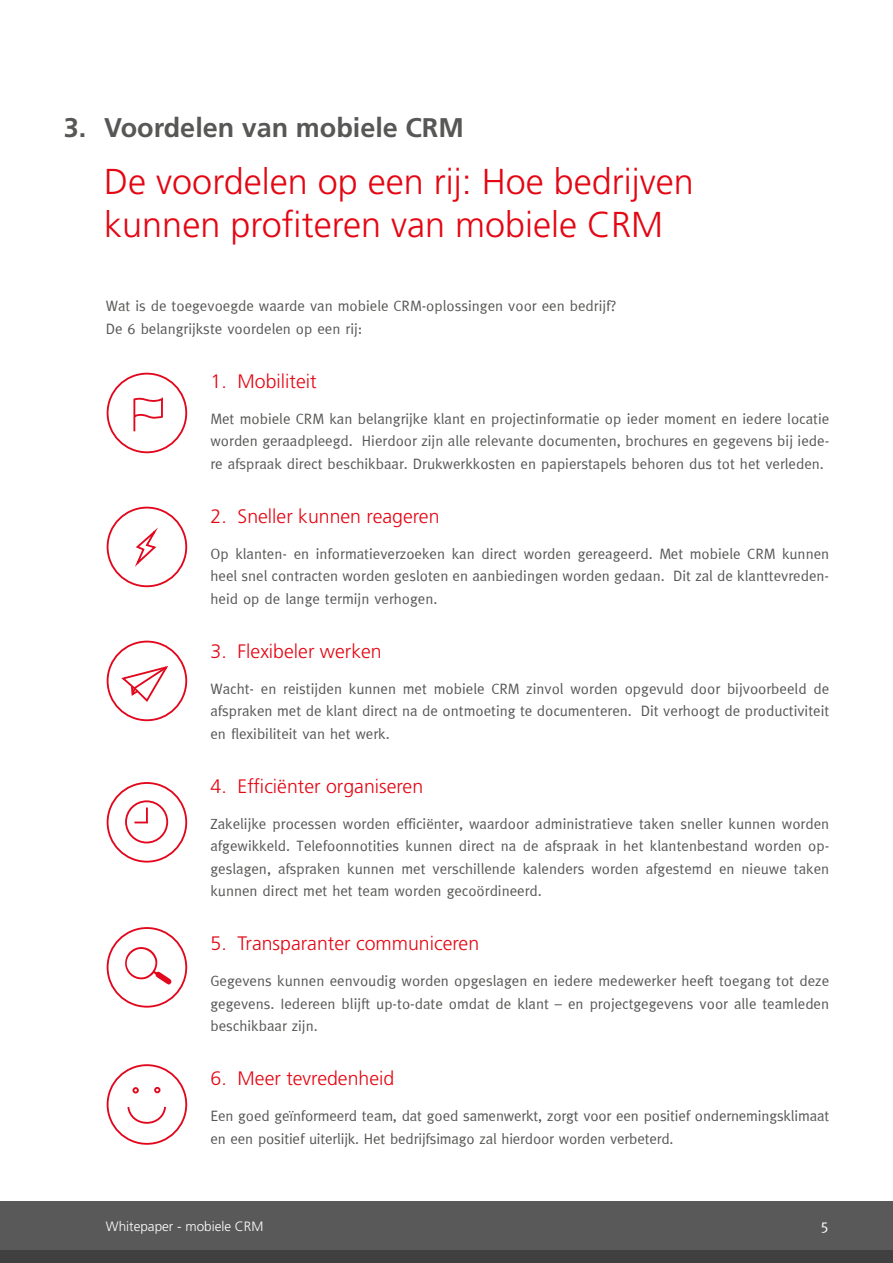
<style>
.page{position:relative;width:893px;height:1263px;background:#fff}
.page>*{position:absolute;margin:0;border:0;box-sizing:border-box;transform-origin:0 0}
.t1{font:300 36px/43.2px "Frutiger LT Std";color:#e30613}
.t2{font:700 27px "Frutiger LT Std";color:#575756}
.t3{font:300 19.5px "Frutiger LT Std";color:#e30613}
.t4{font:15px/22.5px "Meta Normal";color:#575756;text-align:justify}
.t5{font:15px "Meta Normal";color:#fff}
.t6{font:300 13.5px "Frutiger LT Std";color:#fff}
</style>
<div class="page">
<div style="left:0;top:1201px;width:893px;height:54px;background:#595959"></div>
<div style="left:0;top:1250px;width:893px;height:13px;background:#404040"></div>
<div style="left:107px;top:782px;width:80px;height:80px;border:2px solid #e2071c;border-radius:50%"></div>
<div style="left:125px;top:800px;width:43px;height:43px;border:2px solid #e2071c;border-radius:50%"></div>
<svg style="left:134px;top:807px;width:14px;height:16px"></svg>
<div style="left:107px;top:641px;width:80px;height:80px;border:2px solid #e2071c;border-radius:50%"></div>
<svg style="left:121px;top:666px;width:47px;height:36px"></svg>
<div style="left:107px;top:507px;width:80px;height:80px;border:2px solid #e2071c;border-radius:50%"></div>
<svg style="left:135px;top:529px;width:22px;height:38px"></svg>
<div style="left:107px;top:373px;width:80px;height:80px;border:2px solid #e2071c;border-radius:50%"></div>
<svg style="left:133px;top:397px;width:30px;height:35px"></svg>
<svg style="left:125px;top:947px;width:47px;height:38px"></svg>
<div style="left:107px;top:927px;width:80px;height:80px;border:2px solid #e2071c;border-radius:50%"></div>
<div style="left:107px;top:1064px;width:80px;height:81px;border:2px solid #e2071c;border-radius:50%"></div>
<svg style="left:127px;top:1106px;width:39px;height:18px"></svg>
<div style="left:132px;top:1087px;width:7px;height:6px;border:2px solid #e2071c;border-radius:50%"></div>
<svg style="left:154px;top:1087px;width:6px;height:6px"></svg>
<h2 class="t2" style="left:64px;top:112px;width:402px">3. Voordelen van mobiele CRM</h2>
<h1 class="t1" style="left:104px;top:160px;width:591px">De voordelen op een rij: Hoe bedrijven kunnen profiteren van mobiele CRM</h1>
<p class="t4" style="left:106px;top:295px;width:512px">Wat is de toegevoegde waarde van mobiele CRM-oplossingen voor een bedrijf?<br>De 6 belangrijkste voordelen op een rij:</p>
<h3 class="t3" style="left:210px;top:370px;width:108px">1. Mobiliteit</h3>
<p class="t4" style="left:210px;top:407px;width:620px">Met mobiele CRM kan belangrijke klant en projectinformatie op ieder moment en iedere locatie worden geraadpleegd. Hierdoor zijn alle relevante documenten, brochures en gegevens bij iede&shy;re afspraak direct beschikbaar. Drukwerkkosten en papierstapels behoren dus tot het verleden.</p>
<h3 class="t3" style="left:210px;top:505px;width:231px">2. Sneller kunnen reageren</h3>
<p class="t4" style="left:210px;top:542px;width:620px">Op klanten- en informatieverzoeken kan direct worden gereageerd. Met mobiele CRM kunnen heel snel contracten worden gesloten en aanbiedingen worden gedaan. Dit zal de klanttevreden&shy;heid op de lange termijn verhogen.</p>
<h3 class="t3" style="left:210px;top:640px;width:173px">3. Flexibeler werken</h3>
<p class="t4" style="left:210px;top:677px;width:620px">Wacht- en reistijden kunnen met mobiele CRM zinvol worden opgevuld door bijvoorbeeld de afspraken met de klant direct na de ontmoeting te documenteren. Dit verhoogt de productiviteit en flexibiliteit van het werk.</p>
<h3 class="t3" style="left:210px;top:775px;width:214px">4. Efficiënter organiseren</h3>
<p class="t4" style="left:210px;top:812px;width:620px">Zakelijke processen worden efficiënter, waardoor administratieve taken sneller kunnen worden afgewikkeld. Telefoonnotities kunnen direct na de afspraak in het klantenbestand worden op&shy;geslagen, afspraken kunnen met verschillende kalenders worden afgestemd en nieuwe taken kunnen direct met het team worden gecoördineerd.</p>
<h3 class="t3" style="left:210px;top:933px;width:270px">5. Transparanter communiceren</h3>
<p class="t4" style="left:210px;top:970px;width:620px">Gegevens kunnen eenvoudig worden opgeslagen en iedere medewerker heeft toegang tot deze gegevens. Iedereen blijft up-to-date omdat de klant – en projectgegevens voor alle teamleden beschikbaar zijn.</p>
<h3 class="t3" style="left:210px;top:1068px;width:185px">6. Meer tevredenheid</h3>
<p class="t4" style="left:210px;top:1105px;width:620px">Een goed geïnformeerd team, dat goed samenwerkt, zorgt voor een positief ondernemingsklimaat en een positief uiterlijk. Het bedrijfsimago zal hierdoor worden verbeterd.</p>
<p class="t6" style="left:106px;top:1218px;width:159px">Whitepaper - mobiele CRM</p>
<p class="t5" style="left:821px;top:1216px;width:10px">5</p>
</div>
